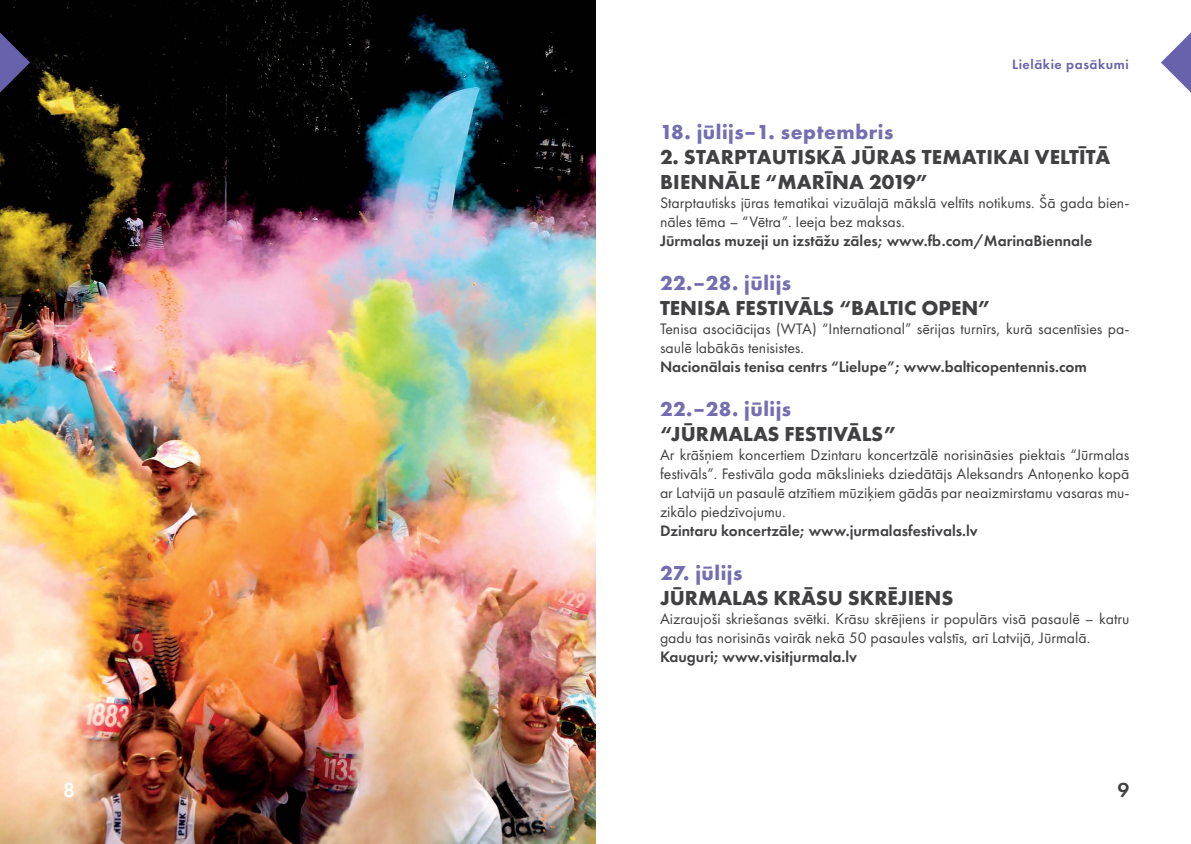
<style>
.page{position:relative;width:1191px;height:844px;background:#fff}
.page>*{position:absolute;margin:0;border:0;box-sizing:border-box;transform-origin:0 0}
.t1{font:21px/25.2px "Futura PT Bold";color:#414042}
.t2{font:21px "Futura PT Bold";letter-spacing:.025em;color:#746db1}
.t3{font:21px "Futura PT Demi";color:#fff}
.t4{font:21px "Futura PT Demi";color:#414042}
.t5{font:15.75px/18.9px "Futura PT Book";color:#414042}
.t6{font:15.75px "Futura PT Demi";color:#414042}
.t7{font:14px "Futura PT Demi";letter-spacing:.04em;color:#6861ab}
</style>
<div class="page">
<img style="left:0;top:0;width:595px;height:843px">
<svg style="left:0;top:32px;width:30px;height:61px;background:#343055"></svg>
<svg style="left:1161px;top:32px;width:30px;height:61px"></svg>
<p class="t7" style="left:1012px;top:56px;width:118px">Lielākie pasākumi</p>
<h1 class="t2" style="left:660px;top:118px;width:235px">18. jūlijs–1. septembris</h1>
<h1 class="t1" style="left:660px;top:144px;width:452px">2. STARPTAUTISKĀ JŪRAS TEMATIKAI VELTĪTĀ<br>BIENNĀLE “MARĪNA 2019”</h1>
<p class="t5" style="left:660px;top:193px;width:471px">Starptautisks jūras tematikai vizuālajā mākslā veltīts notikums. Šā gada bien&shy;nāles tēma – “Vētra”. Ieeja bez maksas.</p>
<p class="t6" style="left:660px;top:231px;width:434px">Jūrmalas muzeji un izstāžu zāles; www.fb.com/MarinaBiennale</p>
<h1 class="t2" style="left:660px;top:269px;width:133px">22.–28. jūlijs</h1>
<h1 class="t1" style="left:660px;top:295px;width:334px">TENISA FESTIVĀLS “BALTIC OPEN”</h1>
<p class="t5" style="left:660px;top:319px;width:471px">Tenisa asociācijas (WTA) “International” sērijas turnīrs, kurā sacentīsies pa&shy;saulē labākās tenisistes.</p>
<p class="t6" style="left:660px;top:357px;width:428px">Nacionālais tenisa centrs “Lielupe”; www.balticopentennis.com</p>
<h1 class="t2" style="left:660px;top:395px;width:133px">22.–28. jūlijs</h1>
<h1 class="t1" style="left:660px;top:421px;width:240px">“JŪRMALAS FESTIVĀLS”</h1>
<p class="t5" style="left:660px;top:445px;width:471px;text-align:justify">Ar krāšņiem koncertiem Dzintaru koncertzālē norisināsies piektais “Jūrmalas festivāls”. Festivāla goda mākslinieks dziedātājs Aleksandrs Antoņenko kopā ar Latvijā un pasaulē atzītiem mūziķiem gādās par neaizmirstamu vasaras mu&shy;zikālo piedzīvojumu.</p>
<p class="t6" style="left:660px;top:520px;width:319px">Dzintaru koncertzāle; www.jurmalasfestivals.lv</p>
<h1 class="t2" style="left:660px;top:559px;width:84px">27. jūlijs</h1>
<h1 class="t1" style="left:660px;top:585px;width:295px">JŪRMALAS KRĀSU SKRĒJIENS</h1>
<p class="t5" style="left:660px;top:609px;width:471px">Aizraujoši skriešanas svētki. Krāsu skrējiens ir populārs visā pasaulē – katru gadu tas norisinās vairāk nekā 50 pasaules valstīs, arī Latvijā, Jūrmalā.</p>
<p class="t6" style="left:660px;top:646px;width:199px">Kauguri; www.visitjurmala.lv</p>
<h1 class="t3" style="left:63px;top:776px;width:13px">8</h1>
<h1 class="t4" style="left:1117px;top:776px;width:13px">9</h1>
</div>
